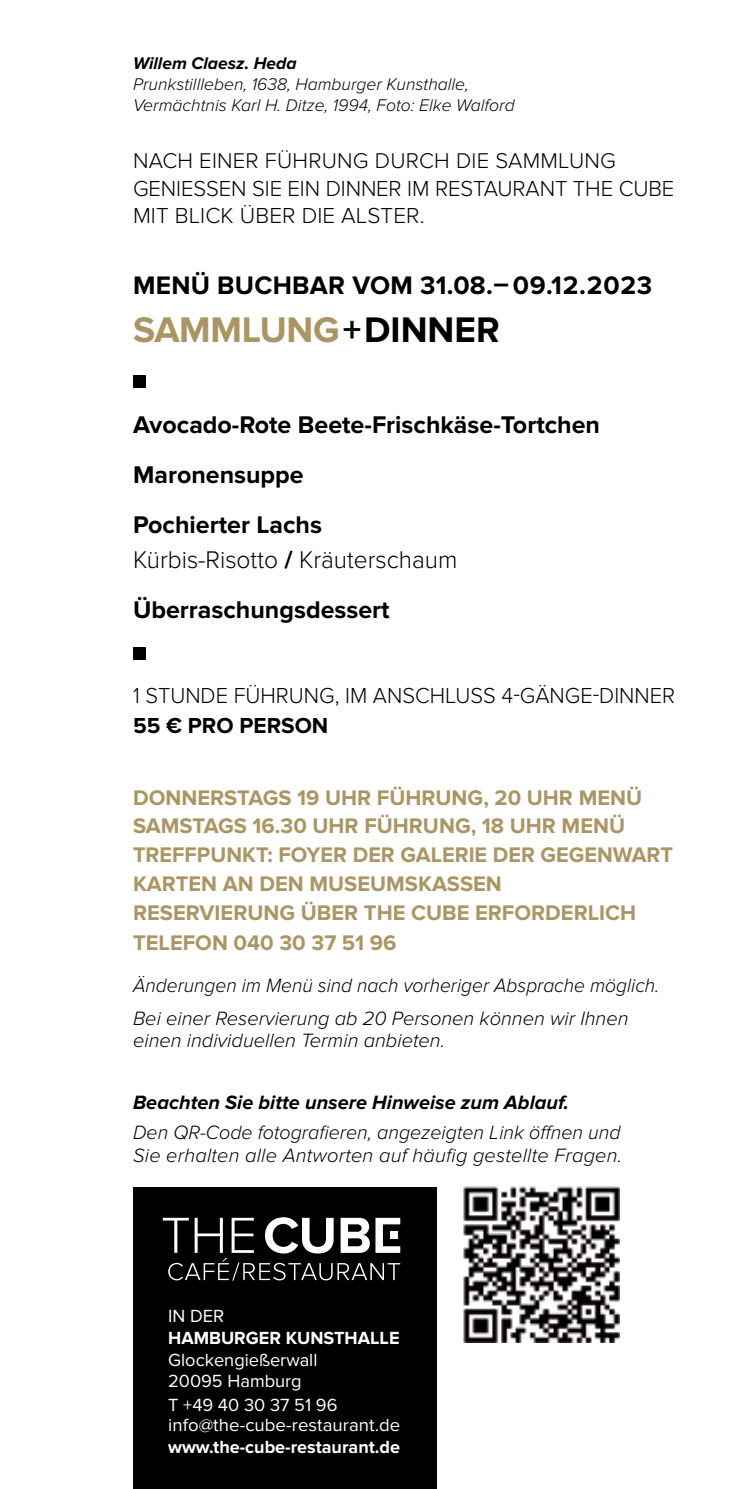
<style>
.page{position:relative;width:745px;height:1489px;background:#fff}
.page>*{position:absolute;margin:0;border:0;box-sizing:border-box;transform-origin:0 0}
.t1{font:700 37px "Proxima Nova";letter-spacing:-.01em;color:#ab9663}
.t2{font:700 26.25px "Proxima Nova";letter-spacing:.01em;color:#000}
.t3{font:700 25px/50px "Proxima Nova";color:#000}
.t4{font:300 25px/50px "Proxima Nova";color:#000}
.t5{font:300 22.5px/27.5px "Proxima Nova";color:#000}
.t6{font:700 22.5px "Proxima Nova";color:#000}
.t7{font:300 22.25px "Proxima Nova";letter-spacing:.01em;color:#000}
.t8{font:700 22px/28.8px "Proxima Nova";color:#ab9663}
.t9{font:italic 300 20px/22.5px "Proxima Nova";color:#000}
.t10{font:italic 300 20px/32.5px "Proxima Nova";color:#000;scale:.96 1}
.t11{font:italic 700 20px "Proxima Nova";color:#000}
.t12{font:18.25px/21.8px "Proxima Nova";color:#fff}
.t13{font:700 18.25px "Proxima Nova";color:#fff}
.t14{font:italic 300 17.5px/21.2px "Proxima Nova";color:#000}
.t15{font:italic 700 17.5px "Proxima Nova";color:#000}
.s1{color:#000}
.s2{font-weight:700}
</style>
<div class="page">
<div style="left:133px;top:1187px;width:303px;height:301px;background:#000"></div>
<svg style="left:163px;top:1217px;width:237px;height:63px"></svg>
<div style="left:133px;top:376px;width:12px;height:12px;background:#000"></div>
<div style="left:133px;top:647px;width:12px;height:12px;background:#000"></div>
<img style="left:463px;top:1186px;width:156px;height:156px">
<p class="t15" style="left:133px;top:53px;width:165px">Willem Claesz. Heda</p>
<p class="t14" style="left:133px;top:74px;width:383px">Prunkstillleben, 1638, Hamburger Kunsthalle,<br>Vermächtnis Karl H. Ditze, 1994, Foto: Elke Walford</p>
<p class="t7" style="left:133px;top:148px;width:484px">NACH EINER FÜHRUNG DURCH DIE SAMMLUNG</p>
<p class="t5" style="left:133px;top:175px;width:542px">GENIESSEN SIE EIN DINNER IM RESTAURANT THE CUBE<br>MIT BLICK ÜBER DI E ALSTER.</p>
<p class="t2" style="left:133px;top:270px;width:520px">MENÜ BUCHBAR VOM 31.08.– 09.12.2023</p>
<h1 class="t1" style="left:133px;top:308px;width:293px">SAMMLUNG<span class="s1">+DINNER</span></h1>
<p class="t3" style="left:133px;top:400px;width:468px">AVOCADO-ROTE BEETE-FRISCHKÄSE-TORTCHEN<br>MARONENSUPPE<br>POCHIERTER LACHS</p>
<p class="t4" style="left:133px;top:535px;width:325px">KÜRBIS-RISOTTO <span class="s2">/</span> KRÄUTERSCHAUM<br><span class="s2">ÜBERRASCHUNGSDESSERT</span></p>
<p class="t5" style="left:133px;top:682px;width:543px">1 STUN DE FÜHRUNG, I M ANSCHLUSS 4-GÄNGE-DI NNER</p>
<p class="t6" style="left:133px;top:712px;width:194px">55 € PRO PERSON</p>
<p class="t8" style="left:133px;top:783px;width:541px">DONNERSTAGS 19 UH R FÜH RUNG, 20 UH R MENÜ SAMSTAGS 16.30 UH R FÜH RUNG, 18 UH R MENÜ TREFFPUNKT: FOYER DER GALERIE DER GEGENWART KARTEN AN DEN MUSEUMSKASSEN<br>RESERVIERUNG ÜBER</p>
<p class="t8" style="left:363px;top:898px;width:63px">THE CUBE</p>
<p class="t8" style="left:474px;top:898px;width:159px">ERFORDERLICH</p>
<p class="t8" style="left:133px;top:928px;width:265px">TELEFON 040 30 37 51 96</p>
<p class="t10" style="left:133px;top:969px;width:549px">Änderungen im Menü sind nach vorheriger Absprache möglich.<br>Bei einer Reservierung ab 20 Personen können wir Ihnen</p>
<p class="t9" style="left:133px;top:1029px;width:313px">einen individuellen Termin anbieten.</p>
<p class="t11" style="left:133px;top:1091px;width:437px">Beachten Sie bitte unsere Hinweise zum Ablauf.</p>
<p class="t9" style="left:133px;top:1121px;width:490px">Den QR-Code fotografieren, angezeigten Link öffnen und<br>Sie erhalten alle Antworten auf häufig gestellte Fragen.</p>
<p class="t12" style="left:168px;top:1304px;width:58px">in der</p>
<p class="t13" style="left:168px;top:1326px;width:233px">HAMBURGER KUNSTHALLE</p>
<p class="t12" style="left:168px;top:1348px;width:151px">Glockengießerwall<br>20095 Hamburg</p>
<p class="t12" style="left:168px;top:1395px;width:233px;line-height:20px">T +49 40 30 37 51 96 info@the-cube-restaurant.de</p>
<p class="t13" style="left:168px;top:1436px;width:233px">WWW.THE-CUBE-RESTAURANT.DE</p>
</div>
